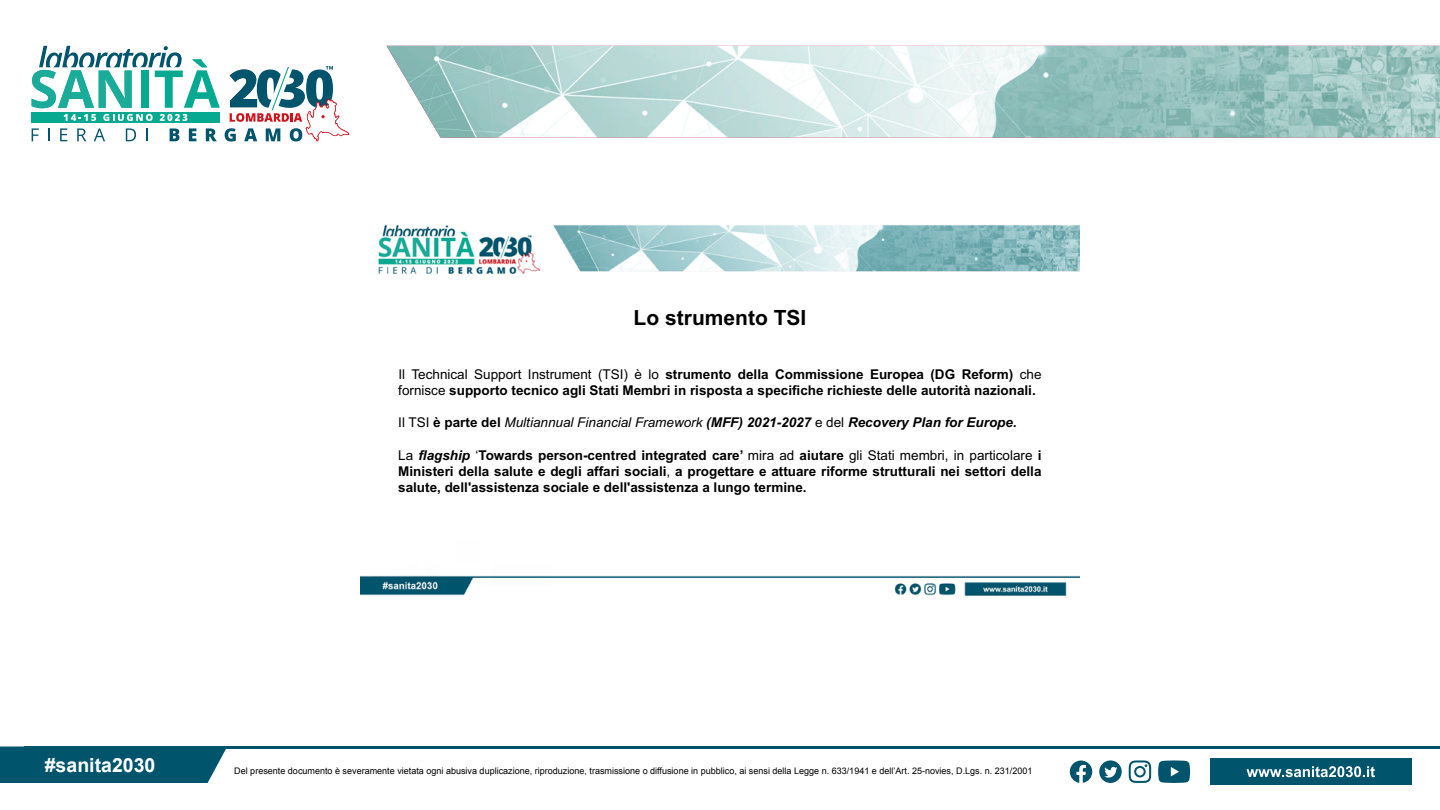
<style>
.page{position:relative;width:1440px;height:810px;background:#fff}
.page>*{position:absolute;margin:0;border:0;box-sizing:border-box;transform-origin:0 0}
.t1{font:700 21px "Arial";color:#000}
.t2{font:700 19.5px "Arial";color:#fff}
.t3{font:700 13.5px/16.1px "Arial";color:#000}
.t4{font:italic 700 13.5px "Arial";color:#000}
.t5{font:9px "Arial";color:#000}
.s1{font-weight:400}
.s2{font-weight:400;font-style:normal}
.s3{font-style:normal}
.s4{font-style:italic}
</style>
<div class="page">
<img style="left:386px;top:46px;width:1054px;height:92px">
<svg style="left:32px;top:46px;width:317px;height:95px"></svg>
<div style="left:0;top:746px;width:226px;height:37px;background:#00546b"></div>
<div style="left:1210px;top:759px;width:201px;height:26px;background:#00546b"></div>
<hr style="left:24px;top:746px;width:1416px;height:3px;background:#00546b">
<svg style="left:1247px;top:766px;width:128px;height:11px"></svg>
<svg style="left:1129px;top:760px;width:22px;height:23px"></svg>
<svg style="left:1158px;top:760px;width:32px;height:23px"></svg>
<svg style="left:1070px;top:761px;width:22px;height:22px"></svg>
<svg style="left:1099px;top:760px;width:23px;height:23px"></svg>
<img style="left:360px;top:224px;width:720px;height:372px">
<h1 class="t1" style="left:634px;top:303px;width:174px">Lo strumento TSI</h1>
<p class="t3" style="left:398px;top:366px;width:645px;line-height:16.4px"><span class="s1">Il Technical Support Instrument (TSI) è lo</span> strumento della Commissione Europea (DG Reform) <span class="s1">che fornisce</span> supporto tecnico agli Stati Membri in risposta a specifiche richieste delle autorità nazionali.</p>
<p class="t4" style="left:398px;top:414px;width:620px"><span class="s2">Il TSI</span> <span class="s3">è parte del</span> <span class="s1">Multiannual Financial Framework</span> (MFF) 2021-2027 <span class="s2">e del</span> Recovery Plan for Europe.</p>
<p class="t3" style="left:398px;top:447px;width:645px;text-align:justify"><span class="s1">La</span> <span class="s4">flagship</span> <span class="s1">‘</span>Towards person-centred integrated care’ <span class="s1">mira ad</span> aiutare <span class="s1">gli Stati membri, in particolare</span> i Ministeri della salute e degli affari sociali<span class="s1">,</span> a progettare e attuare riforme strutturali nei settori della salute, dell'assistenza sociale e dell'assistenza a lungo termine.</p>
<h2 class="t2" style="left:45px;top:752px;width:112px">#sanita2030</h2>
<p class="t5" style="left:234px;top:765px;width:800px">Del presente documento è severamente vietata ogni abusiva duplicazione, riproduzione, trasmissione o diffusione in pubblico, ai sensi della Legge n. 633/1941 e dell’Art. 25-novies, D.Lgs. n. 231/2001</p>
</div>
